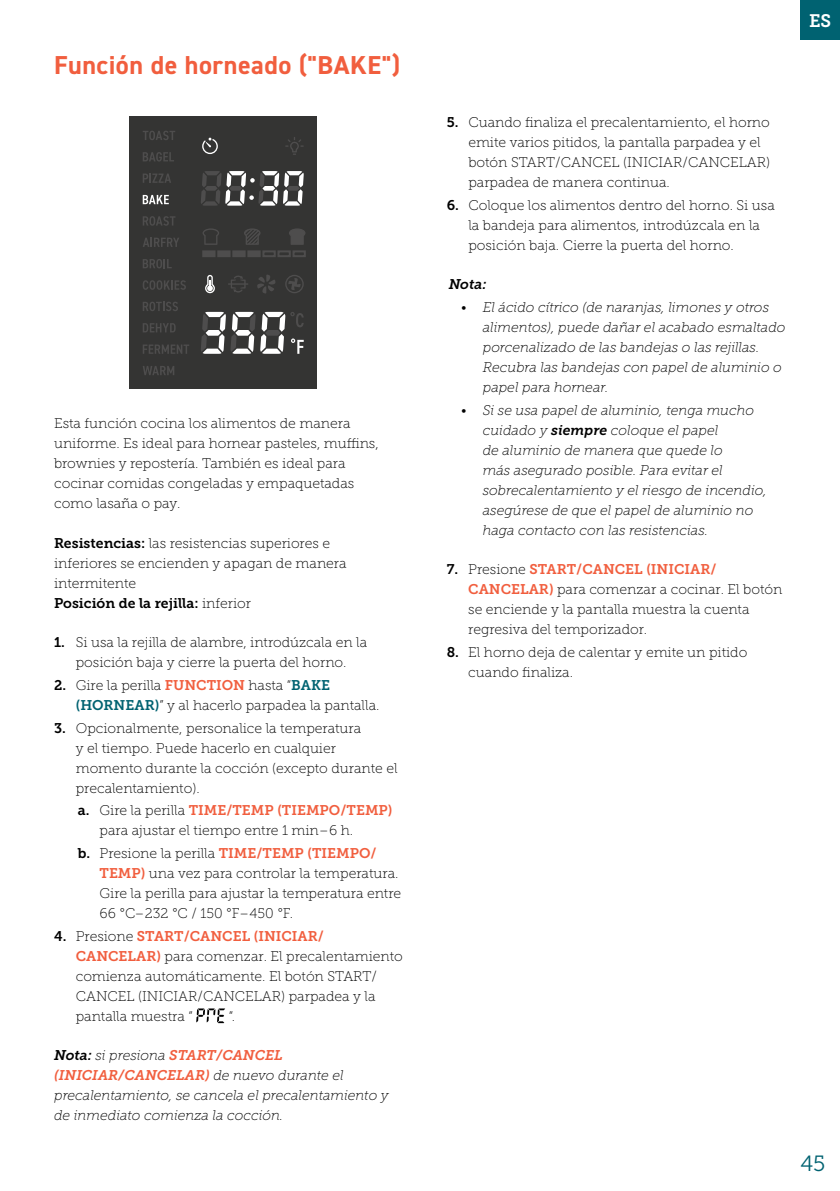
<style>
.page{position:relative;width:840px;height:1191px;background:#fff}
.page>*{position:absolute;margin:0;border:0;box-sizing:border-box;transform-origin:0 0}
.Sub_Header{font:700 26px "DIN2014";letter-spacing:.02em;color:#f15e3e}
.t1{font:22px "Museo Slab 300";color:#006271}
.t2{font:18px "Museo Slab 700";color:#fff}
.Support_Text{font:14px/20px "Museo Slab 100";color:#000}
.Support_Text-2{font:italic 14px/20px "Museo Slab 100";color:#000}
.Support_Text-3{font:14px "Museo Slab 700";color:#000}
.Support_Text-4{font:italic 14px "Museo Slab 700";color:#000}
.s1{font-family:"Museo Slab 700"}
.s2{font-family:"Museo Slab 100"}
.s3{font-family:"Museo Slab 700";color:#f15e3e}
.s4{font-family:"Museo Slab 700";color:#006271}
</style>
<div class="page">
<div style="left:799px;top:0;width:40px;height:40px;background:#006271"></div>
<div style="left:130px;top:117px;width:186px;height:272px;background:#343433"></div>
<svg style="left:244px;top:228px;width:16px;height:17px"></svg>
<svg style="left:205px;top:275px;width:10px;height:18px"></svg>
<svg style="left:201px;top:171px;width:102px;height:35px"></svg>
<svg style="left:201px;top:312px;width:102px;height:42px"></svg>
<div style="left:202px;top:250px;width:13px;height:7px;background:#4e4d4d;border:2px solid #4e4d4d"></div>
<div style="left:217px;top:250px;width:13px;height:7px;background:#4e4d4d;border:2px solid #4e4d4d"></div>
<div style="left:232px;top:250px;width:13px;height:7px;background:#4e4d4d;border:2px solid #4e4d4d"></div>
<div style="left:247px;top:250px;width:13px;height:7px;background:#4e4d4d;border:2px solid #4e4d4d"></div>
<div style="left:262px;top:250px;width:13px;height:7px;border:2px solid #4e4d4d"></div>
<div style="left:277px;top:250px;width:13px;height:7px;border:2px solid #4e4d4d"></div>
<div style="left:292px;top:250px;width:13px;height:7px;border:2px solid #4e4d4d"></div>
<svg style="left:203px;top:228px;width:16px;height:17px"></svg>
<svg style="left:289px;top:228px;width:16px;height:17px"></svg>
<svg style="left:202px;top:137px;width:16px;height:17px"></svg>
<svg style="left:285px;top:137px;width:18px;height:18px"></svg>
<hr style="left:228px;top:283px;width:20px;height:2px;background:#4e4d4d">
<svg style="left:231px;top:276px;width:14px;height:16px"></svg>
<svg style="left:285px;top:275px;width:18px;height:18px"></svg>
<svg style="left:257px;top:275px;width:18px;height:19px"></svg>
<svg style="left:143px;top:131px;width:32px;height:9px"></svg>
<svg style="left:143px;top:152px;width:31px;height:10px"></svg>
<svg style="left:143px;top:173px;width:28px;height:10px"></svg>
<svg style="left:143px;top:195px;width:26px;height:9px"></svg>
<svg style="left:143px;top:216px;width:32px;height:10px"></svg>
<svg style="left:143px;top:238px;width:36px;height:9px"></svg>
<svg style="left:143px;top:259px;width:29px;height:9px"></svg>
<svg style="left:143px;top:280px;width:43px;height:10px"></svg>
<svg style="left:143px;top:302px;width:35px;height:9px"></svg>
<svg style="left:143px;top:323px;width:32px;height:9px"></svg>
<svg style="left:143px;top:344px;width:46px;height:10px"></svg>
<svg style="left:143px;top:366px;width:31px;height:9px"></svg>
<svg style="left:196px;top:1008px;width:29px;height:15px"></svg>
<p class="Sub_Header" style="left:54px;top:48px;width:347px">Función de horneado ("BAKE")</p>
<p class="Support_Text" style="left:54px;top:413px;width:326px">Esta función cocina los alimentos de manera uniforme. Es ideal para hornear pasteles, muffins, brownies y repostería. También es ideal para cocinar comidas congeladas y empaquetadas como lasaña o pay.</p>
<p class="Support_Text" style="left:54px;top:533px;width:294px"><span class="s1">Resistencias:</span> las resistencias superiores e inferiores se encienden y apagan de manera intermitente</p>
<p class="Support_Text-3" style="left:54px;top:595px;width:198px">Posición de la rejilla: <span class="s2">inferior</span></p>
<p class="Support_Text" style="left:54px;top:632px;width:314px;text-align:center"><span class="s1">1.</span> Si usa la rejilla de alambre, introdúzcala en la posición baja y cierre la puerta del horno.</p>
<p class="Support_Text" style="left:76px;top:675px;width:305px;text-indent:-22px"><span class="s1">2.</span> Gire la perilla <span class="s3">FUNCTION</span> hasta “<span class="s4">BAKE (HORNEAR)</span>” y al hacerlo parpadea la pantalla.</p>
<p class="Support_Text" style="left:76px;top:718px;width:323px;text-indent:-22px"><span class="s1">3.</span> Opcionalmente, personalice la temperatura<br>y el tiempo. Puede hacerlo en cualquier momento durante la cocción (excepto durante el precalentamiento).</p>
<p class="Support_Text" style="left:99px;top:800px;width:294px;text-indent:-22px"><span class="s1">a.</span> Gire la perilla <span class="s3">TIME/TEMP (TIEMPO/TEMP) </span>para ajustar el tiempo entre 1 min–6 h.</p>
<p class="Support_Text" style="left:99px;top:843px;width:303px;text-indent:-22px"><span class="s1">b.</span> Presione la perilla <span class="s3">TIME/TEMP (TIEMPO/ TEMP)</span> una vez para controlar la temperatura.<br>Gire la perilla para ajustar la temperatura entre 66 °C–232 °C / 150 °F–450 °F.</p>
<p class="Support_Text" style="left:76px;top:926px;width:328px;text-indent:-22px"><span class="s1">4.</span> Presione <span class="s3">START/CANCEL (INICIAR/ CANCELAR)</span> para comenzar. El precalentamiento comienza automáticamente. El botón START/ CANCEL (INICIAR/CANCELAR) parpadea y la pantalla muestra “</p>
<p class="Support_Text" style="left:228px;top:1006px;width:8px">“.</p>
<p class="Support_Text-2" style="left:54px;top:1045px;width:336px"><span class="s1">Nota:</span> si presiona <span class="s3">START/CANCEL (INICIAR/CANCELAR)</span> de nuevo durante el precalentamiento, se cancela el precalentamiento y de inmediato comienza la cocción.</p>
<p class="t2" style="left:808px;top:10px;width:24px">ES</p>
<p class="Support_Text" style="left:468px;top:113px;width:303px;text-indent:-22px"><span class="s1">5.</span> Cuando finaliza el precalentamiento, el horno emite varios pitidos, la pantalla parpadea y el botón START/CANCEL (INICIAR/CANCELAR) parpadea de manera continua.</p>
<p class="Support_Text" style="left:468px;top:195px;width:308px;text-indent:-22px"><span class="s1">6.</span> Coloque los alimentos dentro del horno. Si usa la bandeja para alimentos, introdúzcala en la posición baja. Cierre la puerta del horno.</p>
<p class="Support_Text-4" style="left:448px;top:276px;width:39px">Nota:</p>
<p class="Support_Text-2" style="left:482px;top:297px;width:304px;text-indent:-22px">• El ácido cítrico (de naranjas, limones y otros alimentos), puede dañar el acabado esmaltado porcenalizado de las bandejas o las rejillas.<br>Recubra las bandejas con papel de aluminio o papel para hornear.</p>
<p class="Support_Text-2" style="left:482px;top:400px;width:285px;text-indent:-22px">• Si se usa papel de aluminio, tenga mucho cuidado y <span class="s1">siempre</span> coloque el papel<br>de aluminio de manera que quede lo<br>más asegurado posible. Para evitar el sobrecalentamiento y el riesgo de incendio, asegúrese de que el papel de aluminio no haga contacto con las resistencias.</p>
<p class="Support_Text" style="left:468px;top:559px;width:315px;text-indent:-22px"><span class="s1">7.</span> Presione <span class="s3">START/CANCEL (INICIAR/ CANCELAR)</span> para comenzar a cocinar. El botón se enciende y la pantalla muestra la cuenta regresiva del temporizador.</p>
<p class="Support_Text" style="left:468px;top:642px;width:280px;text-indent:-22px"><span class="s1">8.</span> El horno deja de calentar y emite un pitido cuando finaliza.</p>
<h2 class="t1" style="left:800px;top:1151px;width:27px">45</h2>
</div>
